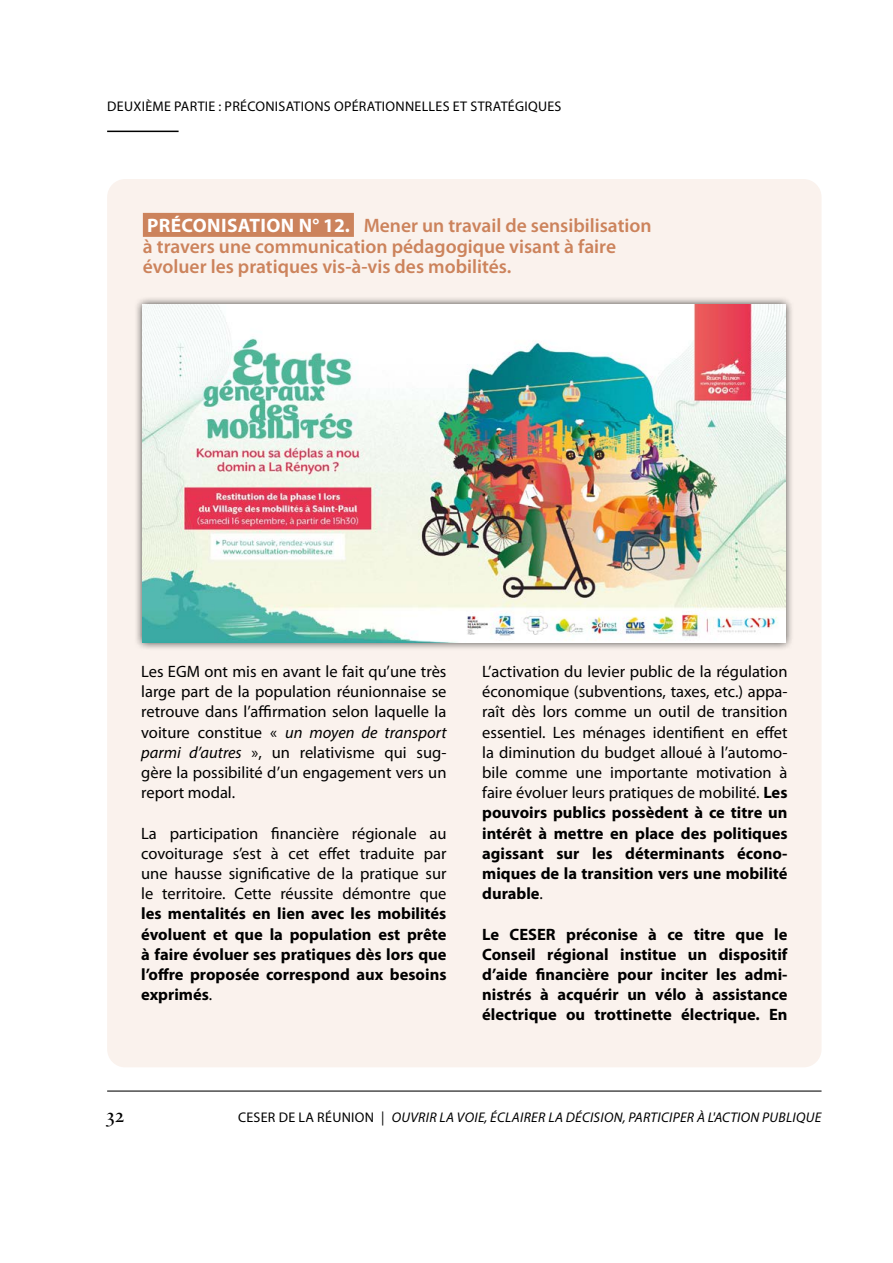
<style>
.page{position:relative;width:893px;height:1263px;background:#fff}
.page>*{position:absolute;margin:0;border:0;box-sizing:border-box;transform-origin:0 0}
.t1{font:21px "Hoefler Titlingpro";color:#000}
.Intertitre_Myriad{font:600 19.5px/20.2px "Myriad Pro";color:#cc835c}
.t2{font:16.5px/20.2px "Myriad Pro";color:#000;text-align:justify}
.t3{font:700 16.5px/20.2px "Myriad Pro";color:#000;text-align:justify}
.t4{font:italic 14.1px "Myriad Pro";letter-spacing:.02em;color:#000}
.Petit_labeur{font:14.1px "Myriad Pro";letter-spacing:.02em;color:#000}
.s1{font-weight:700;color:#fff}
.s2{font-style:italic}
.s3{font-weight:700}
.s4{font-style:normal}
</style>
<div class="page">
<div style="left:107px;top:179px;width:714px;height:888px;background:#faf2ed;border-radius:18px"></div>
<div style="left:143px;top:213px;width:211px;height:24px;background:#cc835c"></div>
<div style="left:134px;top:296px;width:660px;height:355px;background:#000;opacity:.75"></div>
<img style="left:143px;top:305px;width:643px;height:337px">
<hr style="left:107px;top:1090px;width:714px;height:1px;background:#000">
<hr style="left:107px;top:131px;width:72px;height:1px;background:#000">
<p class="Petit_labeur" style="left:107px;top:98px;width:456px">DEUXIÈME PARTIE : PRÉCONISATIONS OPÉRATIONNELLES ET STRATÉGIQUES</p>
<p class="Intertitre_Myriad" style="left:143px;top:215px;width:510px"><span class="s1">PRÉCONISATION N° 12.</span> Mener un travail de sensibilisation à travers une communication pédagogique visant à faire évoluer les pratiques vis-à-vis des mobilités.</p>
<p class="t2" style="left:141px;top:661px;width:307px">Les EGM ont mis en avant le fait qu’une très large part de la population réunionnaise se retrouve dans l’affirmation selon laquelle la voiture constitue « <span class="s2">un moyen de transport parmi d’autres</span> », un relativisme qui sug&shy;gère la possibilité d’un engagement vers un report modal.</p>
<p class="t2" style="left:141px;top:823px;width:307px">La participation financière régionale au covoiturage s’est à cet effet traduite par une hausse significative de la pratique sur le territoire. Cette réussite démontre que <span class="s3">les mentalités en lien avec les mobilités évoluent et que la population est prête à faire évoluer ses pratiques dès lors que l’offre proposée correspond aux besoins exprimés</span>.</p>
<p class="t2" style="left:482px;top:661px;width:307px">L’activation du levier public de la régulation économique (subventions, taxes, etc.) appa&shy;raît dès lors comme un outil de transition essentiel. Les ménages identifient en effet la diminution du budget alloué à l’automo&shy;bile comme une importante motivation à faire évoluer leurs pratiques de mobilité. <span class="s3">Les pouvoirs publics possèdent à ce titre un intérêt à mettre en place des politiques agissant sur les déterminants écono&shy;miques de la transition vers une mobilité durable</span>.</p>
<p class="t3" style="left:482px;top:923px;width:307px">Le CESER préconise à ce titre que le Conseil régional institue un dispositif d’aide financière pour inciter les admi&shy;nistrés à acquérir un vélo à assistance électrique ou trottinette électrique. En</p>
<p class="t1" style="left:106px;top:1100px;width:20px">32</p>
<p class="t4" style="left:238px;top:1108px;width:585px"><span class="s4">CESER DE LA RÉUNION |</span> OUVRIR LA VOIE, ÉCLAIRER LA DÉCISION, PARTICIPER À L'ACTION PUBLIQUE</p>
</div>
